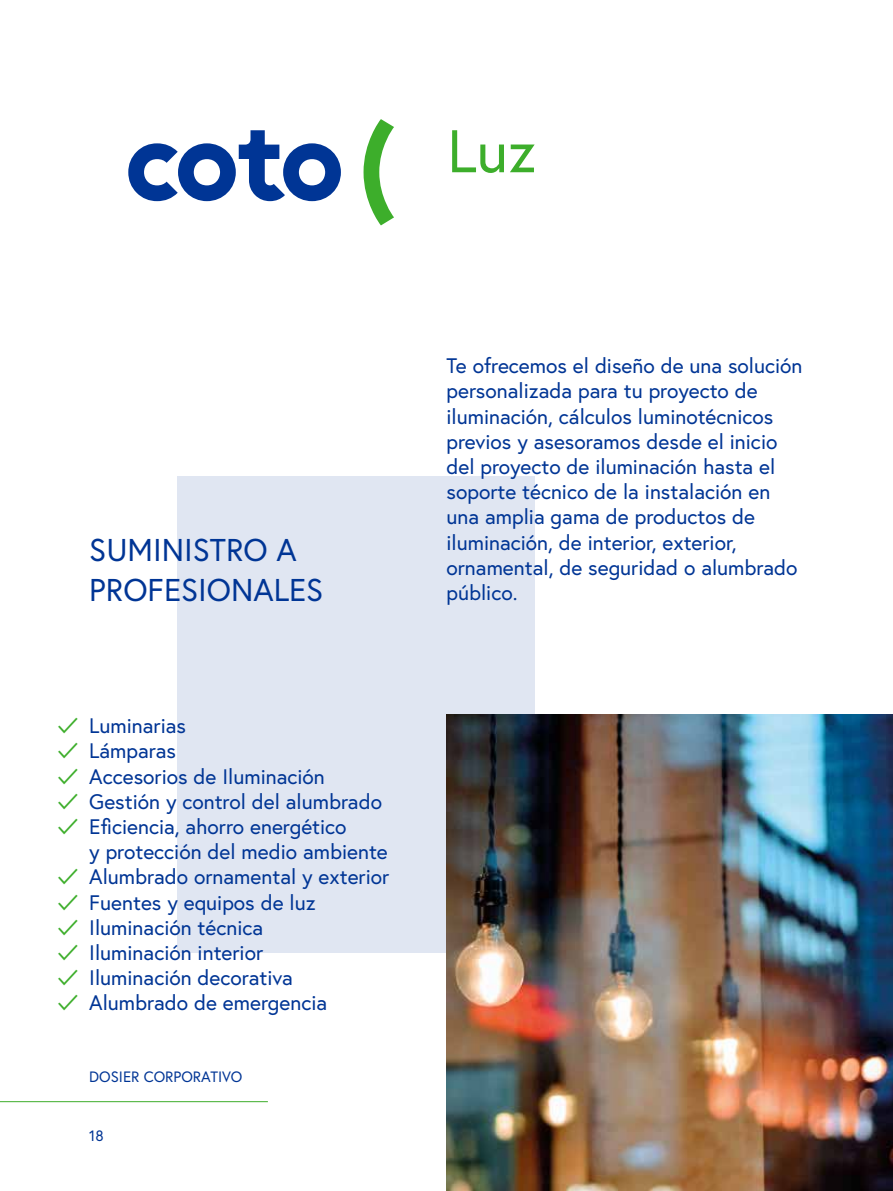
<style>
.page{position:relative;width:893px;height:1191px;background:#fff}
.page>*{position:absolute;margin:0;border:0;box-sizing:border-box;transform-origin:0 0}
.t1{font:60px "Europa";color:#3dae2b}
.t2{font:31.5px/39.3px "Europa";color:#003595}
.t3{font:21px/25.2px "Europa";color:#003595}
.t4{font:21px/25.2px "Circular Std";color:#3dae2b;text-align:justify}
.t5{font:15px "Europa";color:#003595}
</style>
<div class="page">
<hr style="left:0;top:1101px;width:268px;height:1px;background:#3dae2b">
<div style="left:178px;top:476px;width:357px;height:476px;background:#e0e6f2"></div>
<svg style="left:364px;top:119px;width:30px;height:106px"></svg>
<svg style="left:128px;top:130px;width:213px;height:71px"></svg>
<img style="left:446px;top:714px;width:447px;height:477px">
<h1 class="t1" style="left:447px;top:113px;width:90px">Luz</h1>
<h2 class="t2" style="left:89px;top:530px;width:235px">SUMINISTRO A<br>PROFESIONALES</h2>
<p class="t4" style="left:58px;top:713px;width:22px">✓ ✓ ✓ ✓ ✓</p>
<p class="t4" style="left:58px;top:864px;width:22px">✓ ✓ ✓ ✓ ✓ ✓</p>
<p class="t3" style="left:89px;top:712px;width:301px">Luminarias<br>Lámparas<br>Accesorios de Iluminación<br>Gestión y control del alumbrado<br>Eficiencia, ahorro energético<br>y protección del medio ambiente<br>Alumbrado ornamental y exterior<br>Fuentes y equipos de luz<br>Iluminación técnica<br>Iluminación interior<br>Iluminación decorativa<br>Alumbrado de emergencia</p>
<p class="t5" style="left:89px;top:1066px;width:154px">DOSIER CORPORATIVO</p>
<p class="t5" style="left:89px;top:1126px;width:16px">18</p>
<p class="t3" style="left:446px;top:353px;width:358px">Te ofrecemos el diseño de una solución personalizada para tu proyecto de iluminación, cálculos luminotécnicos previos y asesoramos desde el inicio del proyecto de iluminación hasta el soporte técnico de la instalación en una amplia gama de productos de iluminación, de interior, exterior, ornamental, de seguridad o alumbrado público.</p>
</div>
